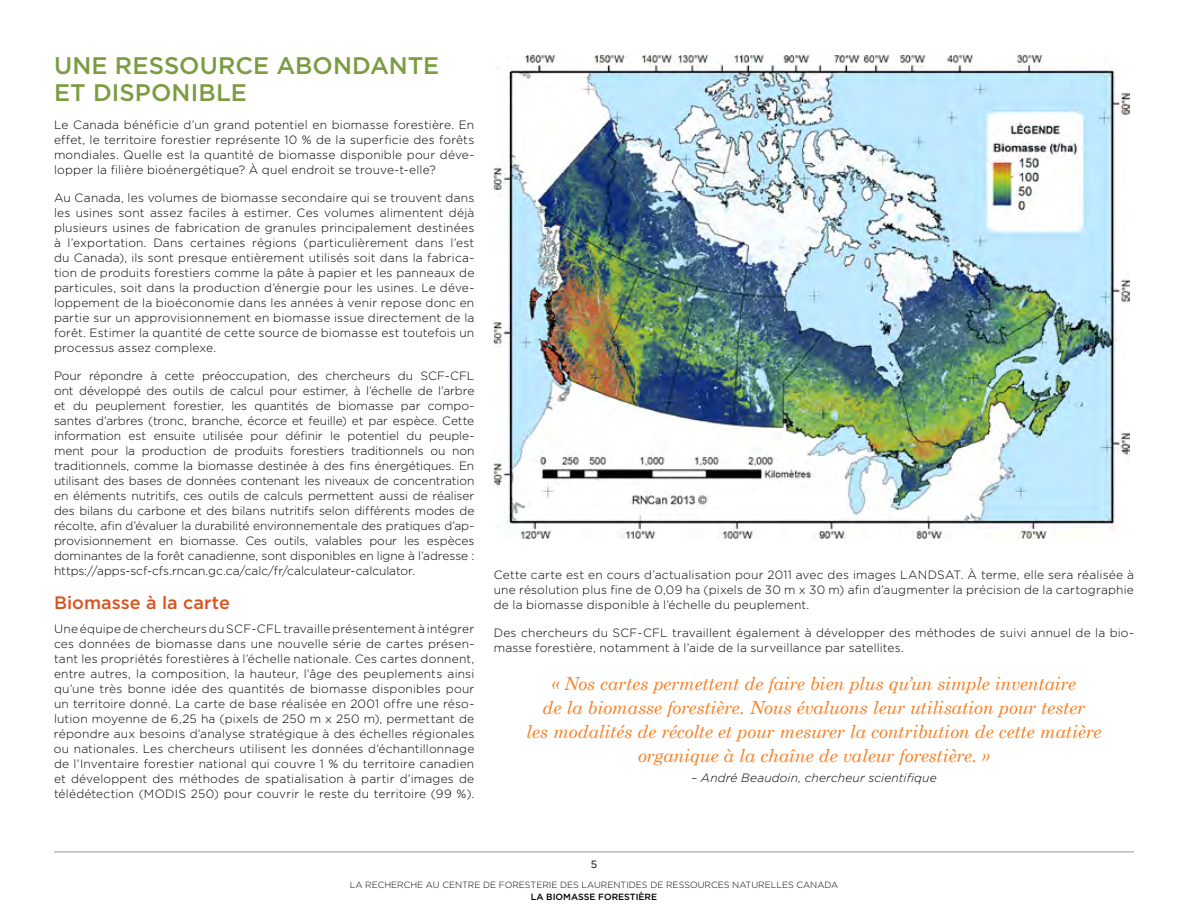
<style>
.page{position:relative;width:1188px;height:918px;background:#fff}
.page>*{position:absolute;margin:0;border:0;box-sizing:border-box;transform-origin:0 0}
.t1{font:500 24px/27px "Gotham";letter-spacing:.005em;color:#7c9c41}
.Page{font:italic 18px/24px "Century Schoolbook";letter-spacing:-.015em;color:#f58025;text-align:center}
.t2{font:500 18px "Gotham";color:#d9531e}
.t3{font:300 12px/15px "Gotham";letter-spacing:.015em;color:#000;text-align:justify}
.Page-2{font:italic 300 12px "Gotham";letter-spacing:.01em;color:#000}
.t4{font:10.5px "Gotham";color:#000}
.t5{font:300 9px "Gotham";color:#000}
.t6{font:500 9px "Gotham";color:#000}
</style>
<div class="page">
<hr style="left:54px;top:852px;width:1080px;height:1px;background:#939598">
<img style="left:494px;top:54px;width:635px;height:485px">
<h3 class="t1" style="left:54px;top:51px;width:387px">UNE RESSOURCE ABONDANTE<br>ET DISPONIBLE</h3>
<p class="t3" style="left:54px;top:117px;width:422px">Le Canada bénéficie d’un grand potentiel en biomasse forestière. En effet, le territoire forestier représente 10 % de la superficie des forêts mondiales. Quelle est la quantité de biomasse disponible pour déve&shy;lopper la filière bioénergétique? À quel endroit se trouve-t-elle?</p>
<p class="t3" style="left:54px;top:190px;width:422px">Au Canada, les volumes de biomasse secondaire qui se trouvent dans les usines sont assez faciles à estimer. Ces volumes alimentent déjà plusieurs usines de fabrication de granules principalement destinées à l’exportation. Dans certaines régions (particulièrement dans l’est du Canada), ils sont presque entièrement utilisés soit dans la fabrica&shy;tion de produits forestiers comme la pâte à papier et les panneaux de particules, soit dans la production d’énergie pour les usines. Le déve&shy;loppement de la bioéconomie dans les années à venir repose donc en partie sur un approvisionnement en biomasse issue directement de la forêt. Estimer la quantité de cette source de biomasse est toutefois un processus assez complexe.</p>
<p class="t3" style="left:54px;top:368px;width:422px">Pour répondre à cette préoccupation, des chercheurs du SCF-CFL ont développé des outils de calcul pour estimer, à l’échelle de l’arbre et du peuplement forestier, les quantités de biomasse par compo&shy;santes d’arbres (tronc, branche, écorce et feuille) et par espèce. Cette information est ensuite utilisée pour définir le potentiel du peuple&shy;ment pour la production de produits forestiers traditionnels ou non traditionnels, comme la biomasse destinée à des fins énergétiques. En utilisant des bases de données contenant les niveaux de concentration en éléments nutritifs, ces outils de calculs permettent aussi de réaliser des bilans du carbone et des bilans nutritifs selon différents modes de récolte, afin d’évaluer la durabilité environnementale des pratiques d’ap&shy;provisionnement en biomasse. Ces outils, valables pour les espèces dominantes de la forêt canadienne, sont disponibles en ligne à l’adresse : https://apps-scf-cfs.rncan.gc.ca/calc/fr/calculateur-calculator.</p>
<h4 class="t2" style="left:54px;top:592px;width:177px">Biomasse à la carte</h4>
<p class="t3" style="left:54px;top:621px;width:422px">Une équipe de chercheurs du SCF-CFL travaille présentement à intégrer ces données de biomasse dans une nouvelle série de cartes présen&shy;tant les propriétés forestières à l’échelle nationale. Ces cartes donnent, entre autres, la composition, la hauteur, l’âge des peuplements ainsi qu’une très bonne idée des quantités de biomasse disponibles pour un territoire donné. La carte de base réalisée en 2001 offre une réso&shy;lution moyenne de 6,25 ha (pixels de 250 m x 250 m), permettant de répondre aux besoins d’analyse stratégique à des échelles régionales ou nationales. Les chercheurs utilisent les données d’échantillonnage de l’Inventaire forestier national qui couvre 1 % du territoire canadien et développent des méthodes de spatialisation à partir d’images de télédétection (MODIS 250) pour couvrir le reste du territoire (99 %).</p>
<p class="t3" style="left:494px;top:567px;width:642px">Cette carte est en cours d’actualisation pour 2011 avec des images LANDSAT. À terme, elle sera réalisée à une résolution plus fine de 0,09 ha (pixels de 30 m x 30 m) afin d’augmenter la précision de la cartographie de la biomasse disponible à l’échelle du peuplement.</p>
<p class="t3" style="left:494px;top:625px;width:642px">Des chercheurs du SCF-CFL travaillent également à développer des méthodes de suivi annuel de la bio&shy;masse forestière, notamment à l’aide de la surveillance par satellites.</p>
<p class="Page" style="left:526px;top:671px;width:577px">« Nos cartes permettent de faire bien plus qu’un simple inventaire<br>de la biomasse forestière. Nous évaluons leur utilisation pour tester<br>les modalités de récolte et pour mesurer la contribution de cette matière organique à la chaîne de valeur forestière. »</p>
<p class="Page-2" style="left:691px;top:771px;width:247px">– André Beaudoin, chercheur scientifique</p>
<p class="t4" style="left:591px;top:858px;width:8px">5</p>
<p class="t5" style="left:350px;top:880px;width:490px">LA RECHERCHE AU CENTRE DE FORESTERIE DES LAURENTIDES DE RESSOURCES NATURELLES CANADA</p>
<p class="t6" style="left:531px;top:892px;width:128px">LA BIOMASSE FORESTIÈRE</p>
</div>
